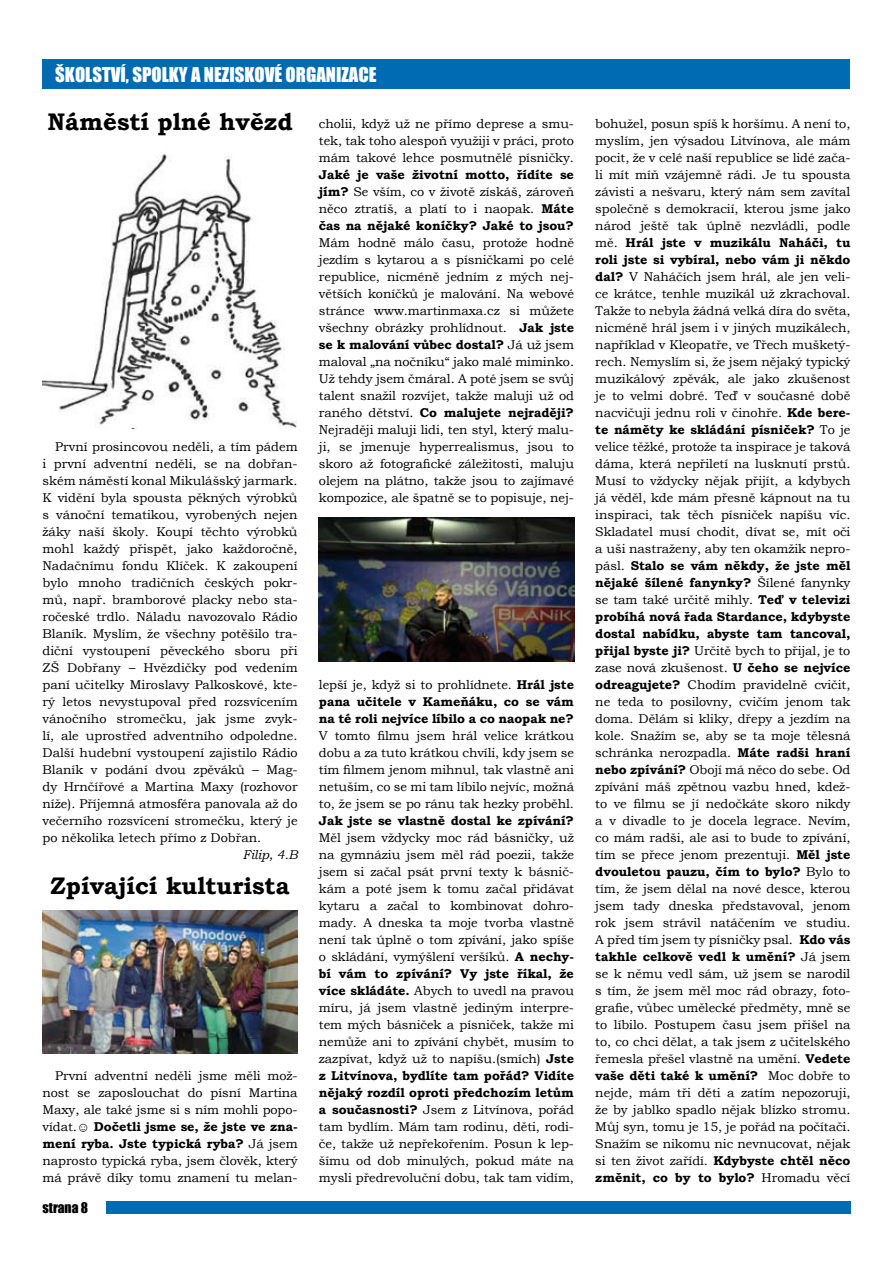
<style>
.page{position:relative;width:893px;height:1263px;background:#fff}
.page>*{position:absolute;margin:0;border:0;box-sizing:border-box;transform-origin:0 0}
.t1{font:700 24px "Bookman Old Style";color:#000}
.t2{font:18.75px "Impact";color:#fff}
.t3{font:13.5px "Impact";color:#000}
.t4{font:12.75px/17px "Bookman Old Style";letter-spacing:-.005em;color:#000;text-align:justify}
.t5{font:700 12.75px/17px "Bookman Old Style";letter-spacing:-.005em;color:#000;text-align:justify}
.t6{font:italic 12.75px "Bookman Old Style";color:#000}
.s1{font-weight:700}
.s2{font-weight:400}
</style>
<div class="page">
<div style="left:43px;top:60px;width:807px;height:29px;background:#006ab2"></div>
<div style="left:106px;top:1201px;width:744px;height:13px;background:#006ab2"></div>
<img style="left:43px;top:154px;width:253px;height:275px">
<img style="left:319px;top:518px;width:255px;height:144px">
<img style="left:43px;top:910px;width:255px;height:144px">
<h2 class="t2" style="left:55px;top:60px;width:323px">ŠKOLSTVÍ, SPOLKY A NEZISKOVÉ ORGANIZACE</h2>
<h1 class="t1" style="left:47px;top:104px;width:247px">Náměstí plné hvězd</h1>
<p class="t4" style="left:43px;top:438px;width:257px;text-indent:13px">První prosincovou neděli, a tím pádem i první adventní neděli, se na dobřan&shy;ském náměstí konal Mikulášský jarmark.<br>K vidění byla spousta pěkných výrobků s vánoční tematikou, vyrobených nejen žáky naší školy. Koupí těchto výrobků mohl každý přispět, jako každoročně, Nadačnímu fondu Klíček. K zakoupení bylo mnoho tradičních českých pokr&shy;mů, např. bramborové placky nebo sta&shy;ročeské trdlo. Náladu navozovalo Rádio Blaník. Myslím, že všechny potěšilo tra&shy;diční vystoupení pěveckého sboru při ZŠ Dobřany – Hvězdičky pod vedením paní učitelky Miroslavy Palkoskové, kte&shy;rý letos nevystupoval před rozsvícením vánočního stromečku, jak jsme zvyk&shy;lí, ale uprostřed adventního odpoledne.<br>Další hudební vystoupení zajistilo Rádio Blaník v podání dvou zpěváků – Mag&shy;dy Hrnčířové a Martina Maxy (rozhovor níže). Příjemná atmosféra panovala až do večerního rozsvícení stromečku, který je po několika letech přímo z Dobřan.</p>
<p class="t6" style="left:243px;top:846px;width:56px">Filip, 4.B</p>
<h1 class="t1" style="left:51px;top:868px;width:241px">Zpívající kulturista</h1>
<p class="t4" style="left:43px;top:1067px;width:257px;text-indent:13px">První adventní neděli jsme měli mož&shy;nost se zaposlouchat do písní Martina Maxy, ale také jsme si s ním mohli popo&shy;vídat.☺ <span class="s1">Dočetli jsme se, že jste ve zna&shy;mení ryba. Jste typická ryba?</span> Já jsem naprosto typická ryba, jsem člověk, který má právě díky tomu znamení tu melan-</p>
<p class="t3" style="left:43px;top:1197px;width:47px">strana 8</p>
<p class="t4" style="left:319px;top:115px;width:257px">cholii, když už ne přímo deprese a smu&shy;tek, tak toho alespoň využiji v práci, proto mám takové lehce posmutnělé písničky.</p>
<p class="t5" style="left:319px;top:166px;width:257px">Jaké je vaše životní motto, řídíte se jím? <span class="s2">Se vším, co v životě získáš, zároveň něco ztratíš, a platí to i naopak.</span> Máte čas na nějaké koníčky? Jaké to jsou?</p>
<p class="t4" style="left:319px;top:234px;width:257px">Mám hodně málo času, protože hodně jezdím s kytarou a s písničkami po celé republice, nicméně jedním z mých nej&shy;větších koníčků je malování. Na webové stránce www.martinmaxa.cz si můžete všechny obrázky prohlídnout. <span class="s1">Jak jste se k malování vůbec dostal?</span> Já už jsem maloval „na nočníku“ jako malé miminko.<br>Už tehdy jsem čmáral. A poté jsem se svůj talent snažil rozvíjet, takže maluji už od raného dětství. <span class="s1">Co malujete nejraději?<br></span>Nejraději maluji lidi, ten styl, který malu&shy;ji, se jmenuje hyperrealismus, jsou to skoro až fotografické záležitosti, maluju olejem na plátno, takže jsou to zajímavé kompozice, ale špatně se to popisuje, nej-</p>
<p class="t5" style="left:319px;top:676px;width:257px"><span class="s2">lepší je, když si to prohlídnete.</span> Hrál jste pana učitele v Kameňáku, co se vám na té roli nejvíce líbilo a co naopak ne?</p>
<p class="t4" style="left:319px;top:727px;width:257px">V tomto filmu jsem hrál velice krátkou dobu a za tuto krátkou chvíli, kdy jsem se tím filmem jenom mihnul, tak vlastně ani netuším, co se mi tam líbilo nejvíc, možná to, že jsem se po ránu tak hezky proběhl.</p>
<p class="t5" style="left:319px;top:812px;width:257px">Jak jste se vlastně dostal ke zpívání?</p>
<p class="t4" style="left:319px;top:829px;width:257px">Měl jsem vždycky moc rád básničky, už na gymnáziu jsem měl rád poezii, takže jsem si začal psát první texty k básnič&shy;kám a poté jsem k tomu začal přidávat kytaru a začal to kombinovat dohro&shy;mady. A dneska ta moje tvorba vlastně není tak úplně o tom zpívání, jako spíše o skládání, vymýšlení veršíků. <span class="s1">A nechy&shy;bí vám to zpívání? Vy jste říkal, že více skládáte.</span> Abych to uvedl na pravou míru, já jsem vlastně jediným interpre&shy;tem mých básniček a písniček, takže mi nemůže ani to zpívání chybět, musím to zazpívat, když už to napíšu.(smích) <span class="s1">Jste z Litvínova, bydlíte tam pořád? Vidíte nějaký rozdíl oproti předchozím letům a současnosti?</span> Jsem z Litvínova, pořád tam bydlím. Mám tam rodinu, děti, rodi&shy;če, takže už nepřekořením. Posun k lep&shy;šímu od dob minulých, pokud máte na mysli předrevoluční dobu, tak tam vidím,</p>
<p class="t4" style="left:595px;top:115px;width:257px">bohužel, posun spíš k horšímu. A není to, myslím, jen výsadou Litvínova, ale mám pocit, že v celé naší republice se lidé zača&shy;li mít míň vzájemně rádi. Je tu spousta závisti a nešvaru, který nám sem zavítal společně s demokracií, kterou jsme jako národ ještě tak úplně nezvládli, podle mě. <span class="s1">Hrál jste v muzikálu Naháči, tu roli jste si vybíral, nebo vám ji někdo dal?</span> V Naháčích jsem hrál, ale jen veli&shy;ce krátce, tenhle muzikál už zkrachoval.<br>Takže to nebyla žádná velká díra do světa, nicméně hrál jsem i v jiných muzikálech, například v Kleopatře, ve Třech mušketý&shy;rech. Nemyslím si, že jsem nějaký typický muzikálový zpěvák, ale jako zkušenost je to velmi dobré. Teď v současné době nacvičuji jednu roli v činohře. <span class="s1">Kde bere&shy;te náměty ke skládání písniček?</span> To je velice těžké, protože ta inspirace je taková dáma, která nepřiletí na lusknutí prstů.<br>Musí to vždycky nějak přijít, a kdybych já věděl, kde mám přesně kápnout na tu inspiraci, tak těch písniček napíšu víc.<br>Skladatel musí chodit, dívat se, mít oči a uši nastraženy, aby ten okamžik nepro&shy;pásl. <span class="s1">Stalo se vám někdy, že jste měl nějaké šílené fanynky?</span> Šílené fanynky se tam také určitě mihly. <span class="s1">Teď v televizi probíhá nová řada Stardance, kdybyste dostal nabídku, abyste tam tancoval, přijal byste ji?</span> Určitě bych to přijal, je to zase nová zkušenost. <span class="s1">U čeho se nejvíce odreagujete?</span> Chodím pravidelně cvičit, ne teda to posilovny, cvičím jenom tak doma. Dělám si kliky, dřepy a jezdím na kole. Snažím se, aby se ta moje tělesná schránka nerozpadla. <span class="s1">Máte radši hraní nebo zpívání?</span> Obojí má něco do sebe. Od zpívání máš zpětnou vazbu hned, kdež&shy;to ve filmu se jí nedočkáte skoro nikdy a v divadle to je docela legrace. Nevím, co mám radši, ale asi to bude to zpívání, tím se přece jenom prezentuji. <span class="s1">Měl jste dvouletou pauzu, čím to bylo?</span> Bylo to tím, že jsem dělal na nové desce, kterou jsem tady dneska představoval, jenom rok jsem strávil natáčením ve studiu.<br>A před tím jsem ty písničky psal. <span class="s1">Kdo vás takhle celkově vedl k umění?</span> Já jsem se k němu vedl sám, už jsem se narodil s tím, že jsem měl moc rád obrazy, foto&shy;grafie, vůbec umělecké předměty, mně se to líbilo. Postupem času jsem přišel na to, co chci dělat, a tak jsem z učitelského řemesla přešel vlastně na umění. <span class="s1">Vedete vaše děti také k umění?</span> Moc dobře to nejde, mám tři děti a zatím nepozoruji, že by jablko spadlo nějak blízko stromu.<br>Můj syn, tomu je 15, je pořád na počítači.<br>Snažím se nikomu nic nevnucovat, nějak si ten život zařídí. <span class="s1">Kdybyste chtěl něco změnit, co by to bylo?</span> Hromadu věcí</p>
</div>
